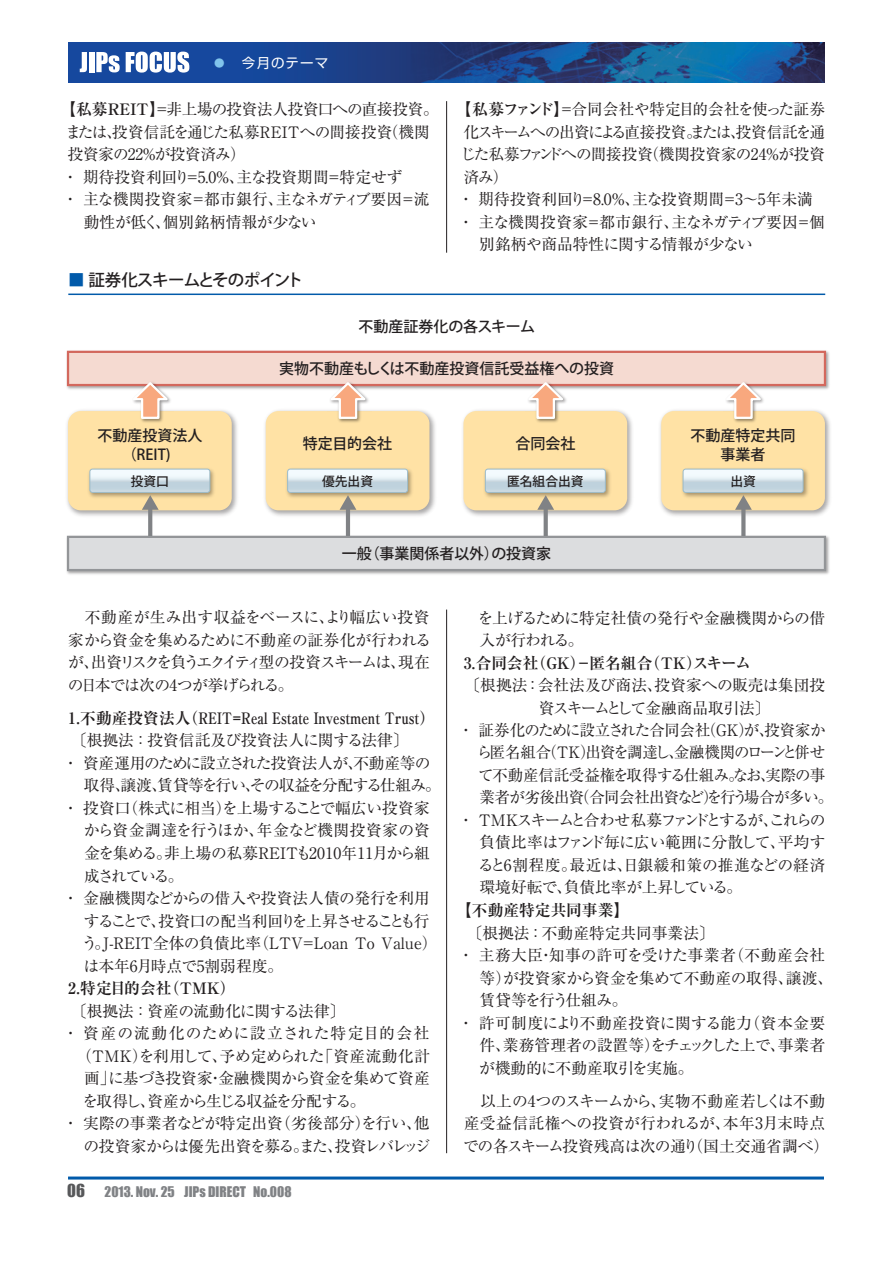
<style>
.page{position:relative;width:893px;height:1263px;background:#fff}
.page>*{position:absolute;margin:0;border:0;box-sizing:border-box;transform-origin:0 0}
.t1{font:500 16.5px "Koz Go Pro";letter-spacing:-.05em;color:#231f20}
.t2{font:15.75px/22.5px "Ryumin Pro";letter-spacing:-.02em;color:#231f20}
.t3{font:15.75px "Ryumin Pro";color:#231f20}
.t4{font:700 15.75px "Ryumin Pro";color:#231f20}
.t5{font:15.75px "Ryumin Pro";letter-spacing:-.045em;color:#231f20}
.t6{font:15.75px "Ryumin Pro";letter-spacing:.03em;color:#231f20}
.t7{font:15.75px "Ryumin Pro";letter-spacing:.01em;color:#231f20}
.t8{font:15.75px "Ryumin Pro";letter-spacing:-.05em;color:#231f20}
.t9{font:15.75px "Ryumin Pro";letter-spacing:-.12em;color:#231f20}
.t10{font:15.75px "Ryumin Pro";letter-spacing:.005em;color:#231f20}
.t11{font:15.75px "Ryumin Pro";letter-spacing:-.11em;color:#231f20}
.t12{font:15.75px "Ryumin Pro";letter-spacing:-.055em;color:#231f20}
.t13{font:15.75px "Ryumin Pro";letter-spacing:-.095em;color:#231f20}
.t14{font:15.75px "Ryumin Pro";letter-spacing:-.085em;color:#231f20}
.t15{font:15.75px "Ryumin Pro";letter-spacing:.06em;color:#231f20}
.t16{font:15.75px "Ryumin Pro";letter-spacing:-.1em;color:#231f20}
.t17{font:15.75px "Ryumin Pro";letter-spacing:-.07em;color:#231f20}
.t18{font:15.75px "Ryumin Pro";letter-spacing:-.065em;color:#231f20}
.t19{font:500 15px/19.5px "Koz Go Pro";color:#231f20;text-align:center}
.t20{font:13.5px "Impact";color:#808285}
.t21{font:13.5px "Shin Go Pro";letter-spacing:.07em;color:#fff}
.t22{font:500 12.75px "Koz Go Pro";color:#231f20}
.s1{font-size:10.5px;color:#81c4ec}
.s2{font-size:10.5px}
.s3{font-weight:700}
.s4{font-weight:700;color:#015aaa}
.s5{font-size:16.5px;color:#57585a}
</style>
<div class="page">
<img style="left:68px;top:43px;width:757px;height:39px">
<hr style="left:68px;top:1176px;width:756px;height:3px;background:#015aaa">
<svg style="left:80px;top:52px;width:7px;height:20px"></svg>
<div style="left:89px;top:52px;width:5px;height:20px;background:#fff"></div>
<svg style="left:96px;top:52px;width:24px;height:20px"></svg>
<svg style="left:126px;top:52px;width:63px;height:21px"></svg>
<hr style="left:446px;top:609px;width:1px;height:544px;background:#231f20">
<hr style="left:68px;top:294px;width:757px;height:1px;background:#015aaa">
<hr style="left:446px;top:101px;width:1px;height:152px;background:#231f20">
<img style="left:66px;top:350px;width:764px;height:40px">
<div style="left:67px;top:351px;width:759px;height:35px;background:#f5dad1;border:2px solid #d3685d"></div>
<img style="left:67px;top:410px;width:170px;height:109px">
<div style="left:68px;top:411px;width:164px;height:99px;background:#ffe2a5;border-radius:13px"></div>
<img style="left:265px;top:410px;width:170px;height:109px">
<div style="left:266px;top:411px;width:163px;height:99px;background:#ffe2a5;border-radius:13px"></div>
<img style="left:463px;top:410px;width:169px;height:109px">
<div style="left:463px;top:411px;width:164px;height:99px;background:#ffe2a5;border-radius:13px"></div>
<img style="left:660px;top:410px;width:170px;height:109px">
<div style="left:661px;top:411px;width:164px;height:99px;background:#ffe2a5;border-radius:13px"></div>
<img style="left:88px;top:468px;width:126px;height:29px">
<img style="left:286px;top:468px;width:126px;height:29px">
<img style="left:484px;top:468px;width:126px;height:29px">
<img style="left:682px;top:468px;width:126px;height:29px">
<svg style="left:148px;top:510px;width:4px;height:23px"></svg>
<svg style="left:90px;top:469px;width:120px;height:41px"></svg>
<hr style="left:346px;top:504px;width:4px;height:47px;background:#808285">
<svg style="left:288px;top:469px;width:120px;height:41px"></svg>
<svg style="left:544px;top:510px;width:4px;height:23px"></svg>
<svg style="left:485px;top:469px;width:120px;height:41px"></svg>
<svg style="left:741px;top:510px;width:4px;height:23px"></svg>
<svg style="left:683px;top:469px;width:120px;height:41px"></svg>
<img style="left:66px;top:533px;width:764px;height:42px">
<div style="left:67px;top:536px;width:759px;height:35px;background:#dcdddf;border:2px solid #939598"></div>
<img style="left:141px;top:383px;width:33px;height:40px">
<svg style="left:128px;top:382px;width:44px;height:38px"></svg>
<img style="left:339px;top:383px;width:32px;height:40px">
<svg style="left:326px;top:382px;width:44px;height:38px"></svg>
<img style="left:537px;top:383px;width:32px;height:40px">
<svg style="left:524px;top:382px;width:44px;height:38px"></svg>
<img style="left:734px;top:383px;width:33px;height:40px">
<svg style="left:722px;top:382px;width:43px;height:38px"></svg>
<p class="t21" style="left:214px;top:52px;width:116px"><span class="s1">●</span><span class="s2">　</span> 今月のテーマ</p>
<p class="t2" style="left:60px;top:97px;width:380px"><span class="s3">【私募REIT】</span>＝非上場の投資法人投資口への直接投資。</p>
<p class="t10" style="left:66px;top:119px;width:366px">または、投資信託を通じた私募REITへの間接投資（機関</p>
<p class="t2" style="left:68px;top:142px;width:179px">投資家の22％が投資済み）</p>
<p class="t3" style="left:63px;top:164px;width:341px">・ 期待投資利回り＝5.0％、主な投資期間＝特定せず</p>
<p class="t2" style="left:63px;top:187px;width:368px">・ 主な機関投資家＝都市銀行、主なネガティブ要因＝流</p>
<p class="t2" style="left:84px;top:209px;width:234px">動性が低く、個別銘柄情報が少ない</p>
<p class="t1" style="left:68px;top:269px;width:237px"><span class="s4">■</span> 証券化スキームとそのポイント</p>
<p class="t2" style="left:456px;top:97px;width:371px"><span class="s3">【私募ファンド】</span>＝合同会社や特定目的会社を使った証券</p>
<p class="t11" style="left:463px;top:119px;width:363px">化スキームへの出資による直接投資。または、投資信託を通</p>
<p class="t2" style="left:460px;top:142px;width:366px">じた私募ファンドへの間接投資（機関投資家の24％が投資</p>
<p class="t2" style="left:463px;top:164px;width:47px">済み）</p>
<p class="t3" style="left:458px;top:187px;width:356px">・ 期待投資利回り＝8.0％、主な投資期間＝3～5年未満</p>
<p class="t2" style="left:458px;top:209px;width:368px">・ 主な機関投資家＝都市銀行、主なネガティブ要因＝個</p>
<p class="t2" style="left:479px;top:232px;width:275px">別銘柄や商品特性に関する情報が少ない</p>
<p class="t19" style="left:359px;top:317px;width:178px">不動産証券化の各スキーム</p>
<p class="t19" style="left:97px;top:426px;width:107px">不動産投資法人（REIT)</p>
<p class="t22" style="left:131px;top:473px;width:40px">投資口</p>
<p class="t19" style="left:279px;top:360px;width:336px">実物不動産もしくは不動産投資信託受益権への投資</p>
<p class="t19" style="left:303px;top:435px;width:91px">特定目的会社</p>
<p class="t22" style="left:322px;top:473px;width:52px">優先出資</p>
<p class="t19" style="left:515px;top:435px;width:61px">合同会社</p>
<p class="t22" style="left:507px;top:473px;width:78px">匿名組合出資</p>
<p class="t19" style="left:342px;top:545px;width:211px">一般（事業関係者以外）の投資家</p>
<p class="t19" style="left:691px;top:426px;width:106px">不動産特定共同事業者</p>
<p class="t22" style="left:730px;top:473px;width:27px">出資</p>
<p class="t2" style="left:68px;top:605px;width:365px;text-align:justify">　不動産が生み出す収益をベースに、より幅広い投資家から資金を集めるために不動産の証券化が行われるが、出資リスクを負うエクイティ型の投資スキームは、現在の日本では次の4つが挙げられる。</p>
<p class="t4" style="left:68px;top:705px;width:368px">1.不動産投資法人（REIT＝Real Estate Investment Trust）</p>
<p class="t3" style="left:71px;top:728px;width:339px">〔根拠法 ：投資信託及び投資法人に関する法律〕</p>
<p class="t2" style="left:63px;top:751px;width:369px">・ 資産運用のために設立された投資法人が、不動産等の</p>
<p class="t12" style="left:84px;top:773px;width:359px">取得、譲渡、賃貸等を行い、その収益を分配する仕組み。</p>
<p class="t2" style="left:63px;top:796px;width:368px">・ 投資口（株式に相当）を上場することで幅広い投資家</p>
<p class="t3" style="left:84px;top:818px;width:348px">から資金調達を行うほか、年金など機関投資家の資</p>
<p class="t7" style="left:84px;top:841px;width:347px">金を集める。非上場の私募REITも2010年11月から組</p>
<p class="t2" style="left:84px;top:863px;width:101px">成されている。</p>
<p class="t2" style="left:63px;top:886px;width:368px">・ 金融機関などからの借入や投資法人債の発行を利用</p>
<p class="t13" style="left:84px;top:908px;width:347px">することで、投資口の配当利回りを上昇させることも行</p>
<p class="t3" style="left:82px;top:931px;width:357px">う。J-REIT全体の負債比率（LTV＝Loan To Value）</p>
<p class="t3" style="left:83px;top:953px;width:201px">は本年6月時点で5割弱程度。</p>
<p class="t4" style="left:68px;top:976px;width:169px">2.特定目的会社（TMK）</p>
<p class="t2" style="left:71px;top:998px;width:276px">〔根拠法 ：資産の流動化に関する法律〕</p>
<p class="t15" style="left:63px;top:1021px;width:368px">・ 資産の流動化のために設立された特定目的会社</p>
<p class="t2" style="left:76px;top:1043px;width:355px">（TMK）を利用して、予め定められた「資産流動化計</p>
<p class="t2" style="left:84px;top:1066px;width:347px">画」に基づき投資家・金融機関から資金を集めて資産</p>
<p class="t16" style="left:82px;top:1088px;width:285px">を取得し、資産から生じる収益を分配する。</p>
<p class="t2" style="left:63px;top:1111px;width:368px">・ 実際の事業者などが特定出資（劣後部分）を行い、他</p>
<p class="t14" style="left:83px;top:1133px;width:349px">の投資家からは優先出資を募る。また、投資レバレッジ</p>
<p class="t20" style="left:67px;top:1181px;width:226px"><span class="s5">06</span> 2013. Nov. 25 JIPs DIRECT No.008</p>
<p class="t2" style="left:478px;top:605px;width:349px">を上げるために特定社債の発行や金融機関からの借入が行われる。</p>
<p class="t4" style="left:464px;top:650px;width:289px">3.合同会社（GK）－匿名組合（TK）スキーム</p>
<p class="t3" style="left:465px;top:673px;width:362px">〔根拠法 ：会社法及び商法、投資家への販売は集団投</p>
<p class="t17" style="left:539px;top:695px;width:233px">資スキームとして金融商品取引法〕</p>
<p class="t2" style="left:458px;top:718px;width:369px">・ 証券化のために設立された合同会社（GK）が、投資家か</p>
<p class="t8" style="left:477px;top:740px;width:350px">ら匿名組合（TK）出資を調達し、金融機関のローンと併せ</p>
<p class="t2" style="left:478px;top:763px;width:348px">て不動産信託受益権を取得する仕組み。なお、実際の事</p>
<p class="t5" style="left:479px;top:785px;width:355px">業者が劣後出資（合同会社出資など）を行う場合が多い。</p>
<p class="t9" style="left:458px;top:808px;width:369px">・ TMKスキームと合わせ私募ファンドとするが、これらの</p>
<p class="t5" style="left:480px;top:830px;width:347px">負債比率はファンド毎に広い範囲に分散して、平均す</p>
<p class="t2" style="left:478px;top:853px;width:349px">ると6割程度。最近は、日銀緩和策の推進などの経済</p>
<p class="t2" style="left:479px;top:875px;width:264px">環境好転で、負債比率が上昇している。</p>
<p class="t4" style="left:456px;top:897px;width:175px">【不動産特定共同事業】</p>
<p class="t3" style="left:467px;top:920px;width:250px">〔根拠法 ：不動産特定共同事業法〕</p>
<p class="t6" style="left:458px;top:943px;width:368px">・ 主務大臣・知事の許可を受けた事業者（不動産会社</p>
<p class="t2" style="left:479px;top:965px;width:355px">等）が投資家から資金を集めて不動産の取得、譲渡、</p>
<p class="t18" style="left:479px;top:988px;width:150px">賃貸等を行う仕組み。</p>
<p class="t6" style="left:458px;top:1010px;width:368px">・ 許可制度により不動産投資に関する能力（資本金要</p>
<p class="t2" style="left:479px;top:1033px;width:347px">件、業務管理者の設置等）をチェックした上で、事業者</p>
<p class="t2" style="left:479px;top:1055px;width:216px">が機動的に不動産取引を実施。</p>
<p class="t2" style="left:463px;top:1088px;width:368px">　以上の4つのスキームから、実物不動産若しくは不動産受益信託権への投資が行われるが、本年3月末時点での各スキーム投資残高は次の通り（国土交通省調べ）</p>
</div>
